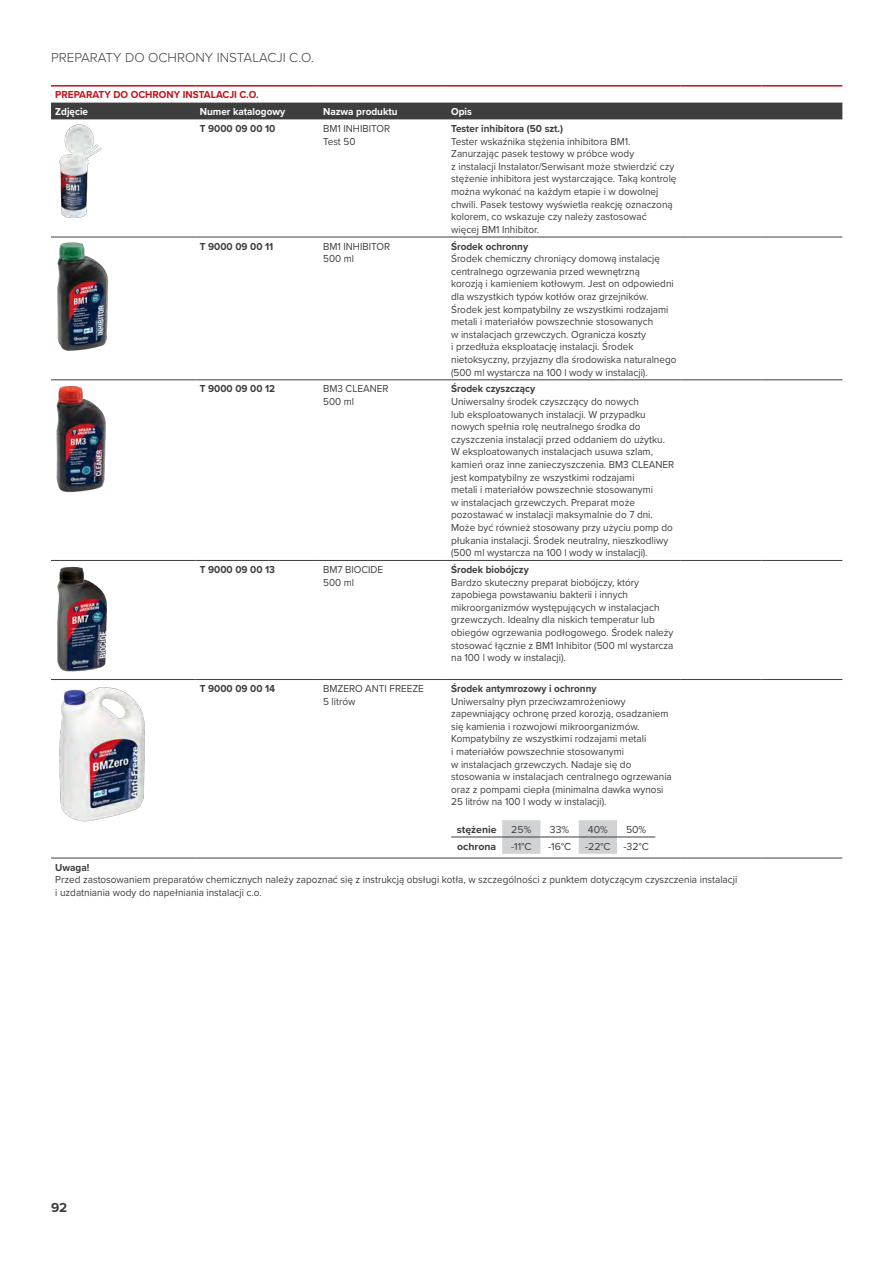
<style>
.page{position:relative;width:893px;height:1263px;background:#fff}
.page>*{position:absolute;margin:0;border:0;box-sizing:border-box;transform-origin:0 0}
.t1{font:300 13.5px "Proxima Nova";color:#3e3e3f}
.t2{font:700 13.5px "Proxima Nova";color:#3e3e3f}
.t3{font:10.5px/12.6px "Proxima Nova";color:#3e3e3f;scale:.95 1}
.t4{font:700 10.5px "Proxima Nova";color:#3e3e3f;scale:.95 1}
.t5{font:700 10.5px "Proxima Nova";color:#fff;scale:.95 1}
.t6{font:700 10.5px "Proxima Nova";color:#c4121a;scale:.95 1}
.t7{font:10.5px "Proxima Nova";color:#3e3e3f}
.t8{font:700 10.5px "Proxima Nova";color:#3e3e3f}
</style>
<div class="page">
<div style="left:51px;top:103px;width:791px;height:16px;background:#3e3e3f"></div>
<hr style="left:51px;top:237px;width:145px;height:1px;background:#3e3e3f">
<hr style="left:196px;top:237px;width:123px;height:1px;background:#3e3e3f">
<hr style="left:319px;top:237px;width:128px;height:1px;background:#3e3e3f">
<hr style="left:447px;top:237px;width:234px;height:1px;background:#3e3e3f">
<hr style="left:681px;top:237px;width:81px;height:1px;background:#3e3e3f">
<hr style="left:762px;top:237px;width:80px;height:1px;background:#3e3e3f">
<hr style="left:51px;top:380px;width:145px;height:1px;background:#3e3e3f">
<hr style="left:196px;top:380px;width:123px;height:1px;background:#3e3e3f">
<hr style="left:319px;top:380px;width:128px;height:1px;background:#3e3e3f">
<hr style="left:447px;top:380px;width:234px;height:1px;background:#3e3e3f">
<hr style="left:681px;top:380px;width:81px;height:1px;background:#3e3e3f">
<hr style="left:762px;top:380px;width:80px;height:1px;background:#3e3e3f">
<hr style="left:51px;top:560px;width:145px;height:1px;background:#3e3e3f">
<hr style="left:196px;top:560px;width:123px;height:1px;background:#3e3e3f">
<hr style="left:319px;top:560px;width:128px;height:1px;background:#3e3e3f">
<hr style="left:447px;top:560px;width:234px;height:1px;background:#3e3e3f">
<hr style="left:681px;top:560px;width:81px;height:1px;background:#3e3e3f">
<hr style="left:762px;top:560px;width:80px;height:1px;background:#3e3e3f">
<hr style="left:51px;top:679px;width:145px;height:1px;background:#3e3e3f">
<hr style="left:196px;top:679px;width:123px;height:1px;background:#3e3e3f">
<hr style="left:319px;top:679px;width:128px;height:1px;background:#3e3e3f">
<hr style="left:447px;top:679px;width:234px;height:1px;background:#3e3e3f">
<hr style="left:681px;top:679px;width:81px;height:1px;background:#3e3e3f">
<hr style="left:762px;top:679px;width:80px;height:1px;background:#3e3e3f">
<hr style="left:51px;top:85px;width:145px;height:2px;background:#c4121a">
<hr style="left:196px;top:85px;width:123px;height:2px;background:#c4121a">
<hr style="left:319px;top:85px;width:128px;height:2px;background:#c4121a">
<hr style="left:447px;top:85px;width:234px;height:2px;background:#c4121a">
<hr style="left:681px;top:85px;width:81px;height:2px;background:#c4121a">
<hr style="left:762px;top:85px;width:80px;height:2px;background:#c4121a">
<img style="left:59px;top:124px;width:43px;height:94px">
<img style="left:57px;top:242px;width:52px;height:109px">
<img style="left:56px;top:386px;width:50px;height:107px">
<img style="left:57px;top:566px;width:50px;height:106px">
<img style="left:59px;top:687px;width:86px;height:133px">
<svg style="left:51px;top:820px;width:791px;height:39px"></svg>
<hr style="left:451px;top:837px;width:51px;height:1px;background:#3e3e3f">
<hr style="left:502px;top:837px;width:38px;height:1px;background:#3e3e3f">
<hr style="left:540px;top:837px;width:39px;height:1px;background:#3e3e3f">
<hr style="left:579px;top:837px;width:38px;height:1px;background:#3e3e3f">
<hr style="left:617px;top:837px;width:38px;height:1px;background:#3e3e3f">
<p class="t1" style="left:51px;top:47px;width:265px">PREPARATY DO OCHRONY INSTALACJI C.O.</p>
<p class="t6" style="left:55px;top:87px;width:216px">PREPARATY DO OCHRONY INSTALACJI C.O.</p>
<p class="t5" style="left:55px;top:104px;width:36px">Zdjęcie</p>
<p class="t5" style="left:200px;top:104px;width:91px">Numer katalogowy</p>
<p class="t5" style="left:323px;top:104px;width:80px">Nazwa produktu</p>
<p class="t5" style="left:451px;top:104px;width:23px">Opis</p>
<p class="t4" style="left:200px;top:121px;width:81px">T 9000 09 00 10</p>
<p class="t3" style="left:323px;top:122px;width:72px">BM1 INHIBITOR</p>
<p class="t3" style="left:323px;top:134px;width:35px">Test 50</p>
<p class="t4" style="left:451px;top:121px;width:119px">Tester inhibitora (50 szt.)</p>
<p class="t3" style="left:451px;top:134px;width:239px">Tester wskaźnika stężenia inhibitora BM1.<br>Zanurzając pasek testowy w próbce wody<br>z instalacji Instalator/Serwisant może stwierdzić czy stężenie inhibitora jest wystarczające. Taką kontrolę można wykonać na każdym etapie i w dowolnej chwili. Pasek testowy wyświetla reakcję oznaczoną kolorem, co wskazuje czy należy zastosować więcej BM1 Inhibitor.</p>
<p class="t4" style="left:200px;top:238px;width:79px">T 9000 09 00 11</p>
<p class="t3" style="left:323px;top:239px;width:72px">BM1 INHIBITOR</p>
<p class="t3" style="left:323px;top:252px;width:34px">500 ml</p>
<p class="t4" style="left:451px;top:238px;width:83px">Środek ochronny</p>
<p class="t3" style="left:451px;top:252px;width:239px">Środek chemiczny chroniący domową instalację centralnego ogrzewania przed wewnętrzną<br>korozją i kamieniem kotłowym. Jest on odpowiedni dla wszystkich typów kotłów oraz grzejników.<br>Środek jest kompatybilny ze wszystkimi rodzajami metali i materiałów powszechnie stosowanych<br>w instalacjach grzewczych. Ogranicza koszty<br>i przedłuża eksploatację instalacji. Środek nietoksyczny, przyjazny dla środowiska naturalnego (500 ml wystarcza na 100 l wody w instalacji).</p>
<p class="t4" style="left:200px;top:381px;width:81px">T 9000 09 00 12</p>
<p class="t3" style="left:323px;top:382px;width:70px">BM3 CLEANER</p>
<p class="t3" style="left:323px;top:395px;width:34px">500 ml</p>
<p class="t4" style="left:451px;top:381px;width:90px">Środek czyszczący</p>
<p class="t3" style="left:451px;top:395px;width:236px">Uniwersalny środek czyszczący do nowych<br>lub eksploatowanych instalacji. W przypadku nowych spełnia rolę neutralnego środka do czyszczenia instalacji przed oddaniem do użytku.<br>W eksploatowanych instalacjach usuwa szlam, kamień oraz inne zanieczyszczenia. BM3 CLEANER jest kompatybilny ze wszystkimi rodzajami<br>metali i materiałów powszechnie stosowanymi<br>w instalacjach grzewczych. Preparat może pozostawać w instalacji maksymalnie do 7 dni.<br>Może być również stosowany przy użyciu pomp do płukania instalacji. Środek neutralny, nieszkodliwy (500 ml wystarcza na 100 l wody w instalacji).</p>
<p class="t4" style="left:200px;top:562px;width:81px">T 9000 09 00 13</p>
<p class="t3" style="left:323px;top:563px;width:65px">BM7 BIOCIDE</p>
<p class="t3" style="left:323px;top:575px;width:34px">500 ml</p>
<p class="t4" style="left:451px;top:562px;width:83px">Środek biobójczy</p>
<p class="t3" style="left:451px;top:575px;width:236px">Bardzo skuteczny preparat biobójczy, który zapobiega powstawaniu bakterii i innych mikroorganizmów występujących w instalacjach grzewczych. Idealny dla niskich temperatur lub obiegów ogrzewania podłogowego. Środek należy stosować łącznie z BM1 Inhibitor (500 ml wystarcza na 100 l wody w instalacji).</p>
<p class="t4" style="left:200px;top:681px;width:81px">T 9000 09 00 14</p>
<p class="t3" style="left:323px;top:682px;width:108px">BMZERO ANTI FREEZE</p>
<p class="t3" style="left:323px;top:694px;width:35px">5 litrów</p>
<p class="t4" style="left:451px;top:681px;width:155px">Środek antymrozowy i ochronny</p>
<p class="t3" style="left:451px;top:694px;width:234px">Uniwersalny płyn przeciwzamrożeniowy zapewniający ochronę przed korozją, osadzaniem się kamienia i rozwojowi mikroorganizmów.<br>Kompatybilny ze wszystkimi rodzajami metali<br>i materiałów powszechnie stosowanymi<br>w instalacjach grzewczych. Nadaje się do stosowania w instalacjach centralnego ogrzewania oraz z pompami ciepła (minimalna dawka wynosi 25 litrów na 100 l wody w instalacji).</p>
<p class="t8" style="left:457px;top:821px;width:41px">stężenie</p>
<p class="t7" style="left:511px;top:821px;width:22px">25%</p>
<p class="t7" style="left:550px;top:821px;width:21px">33%</p>
<p class="t7" style="left:588px;top:821px;width:21px">40%</p>
<p class="t7" style="left:626px;top:821px;width:22px">50%</p>
<p class="t8" style="left:457px;top:838px;width:40px">ochrona</p>
<p class="t7" style="left:511px;top:838px;width:22px">-11°C</p>
<p class="t7" style="left:548px;top:838px;width:25px">-16°C</p>
<p class="t7" style="left:585px;top:838px;width:27px">-22°C</p>
<p class="t7" style="left:623px;top:838px;width:27px">-32°C</p>
<p class="t4" style="left:55px;top:859px;width:37px">Uwaga!</p>
<p class="t3" style="left:55px;top:873px;width:719px">Przed zastosowaniem preparatów chemicznych należy zapoznać się z instrukcją obsługi kotła, w szczególności z punktem dotyczącym czyszczenia instalacji i uzdatniania wody do napełniania instalacji c.o.</p>
<p class="t2" style="left:51px;top:1197px;width:18px">92</p>
</div>
